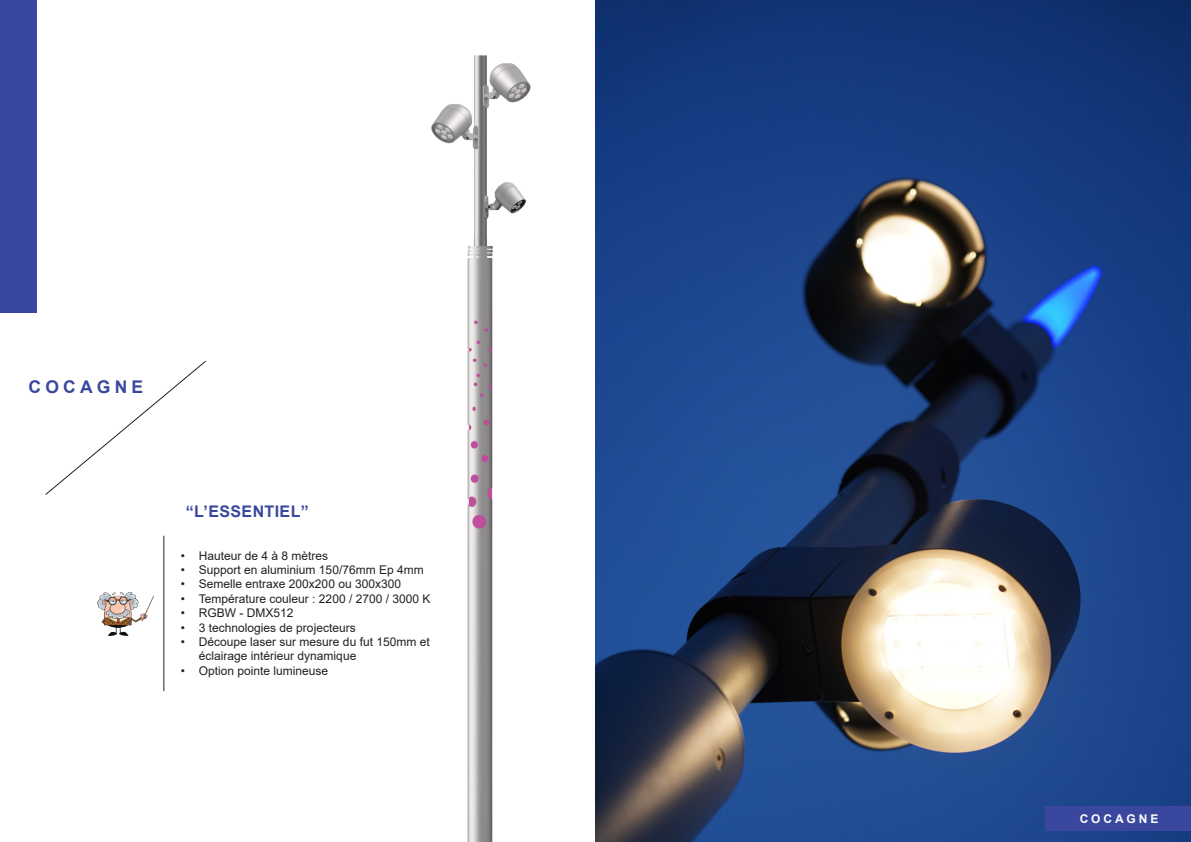
<style>
.page{position:relative;width:1191px;height:842px;background:#fff}
.page>*{position:absolute;margin:0;border:0;box-sizing:border-box;transform-origin:0 0}
.t1{font:700 17.5px "Arial";letter-spacing:.24em;color:#39489e}
.t2{font:700 16px "Arial";letter-spacing:.025em;color:#39489e}
.t3{font:12px/14.4px "Arial";color:#231f20}
.t4{font:700 12px "Arial";letter-spacing:.24em;color:#fdfcfd}
</style>
<div class="page">
<svg style="left:45px;top:360px;width:161px;height:135px"></svg>
<hr style="left:163px;top:536px;width:1px;height:155px;background:#231f20">
<div style="left:0;top:0;width:37px;height:312px;background:#39489e"></div>
<img style="left:431px;top:55px;width:99px;height:787px">
<img style="left:98px;top:593px;width:56px;height:43px">
<img style="left:595px;top:0;width:596px;height:842px">
<div style="left:1045px;top:806px;width:146px;height:25px;background:#39489e"></div>
<h1 class="t1" style="left:29px;top:381px;width:116px">COCAGNE</h1>
<h2 class="t2" style="left:186px;top:506px;width:125px">“L’ESSENTIEL”</h2>
<p class="t3" style="left:181px;top:549px;width:149px">• Hauteur de 4 à 8 mètres</p>
<p class="t3" style="left:181px;top:564px;width:244px">• Support en aluminium 150/76mm Ep 4mm</p>
<p class="t3" style="left:181px;top:578px;width:222px">• Semelle entraxe 200x200 ou 300x300</p>
<p class="t3" style="left:181px;top:593px;width:251px">• Température couleur : 2200 / 2700 / 3000 K</p>
<p class="t3" style="left:181px;top:607px;width:114px">• RGBW - DMX512</p>
<p class="t3" style="left:181px;top:621px;width:176px">• 3 technologies de projecteurs</p>
<p class="t3" style="left:199px;top:636px;width:232px;text-indent:-18px">• Découpe laser sur mesure du fut 150mm et éclairage intérieur dynamique</p>
<p class="t3" style="left:181px;top:665px;width:149px">• Option pointe lumineuse</p>
<p class="t4" style="left:1079px;top:814px;width:80px">COCAGNE</p>
</div>
